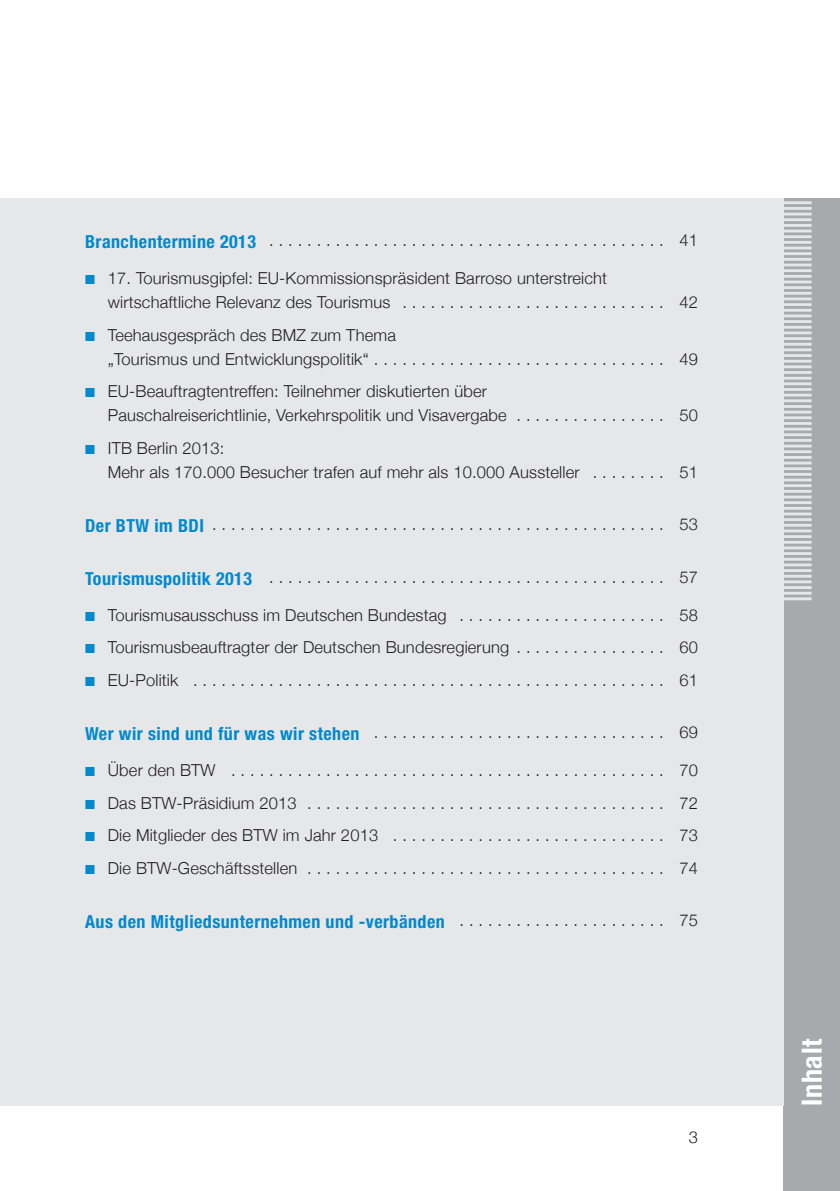
<style>
.page{position:relative;width:840px;height:1191px;background:#fff}
.page>*{position:absolute;margin:0;border:0;box-sizing:border-box;transform-origin:0 0}
.t1{font:700 condensed 28px "Helvetica Neue";letter-spacing:.025em;color:#fff}
.t2{font:700 condensed 18px "Helvetica Neue";letter-spacing:.025em;color:#0089cf}
.t3{font:300 16.4px/24px "Helvetica Neue";letter-spacing:.01em;color:#231f20}
.s1{font-weight:700;font-stretch:condensed;font-size:18px;color:#0089cf}
.s2{color:#0089cf}
.s3{font-weight:300;font-stretch:normal;font-size:16.4px;color:#231f20}
</style>
<div class="page">
<div style="left:782px;top:198px;width:57px;height:993px;background:#a8a9ad"></div>
<div style="left:0;top:198px;width:782px;height:908px;background:#e6e7e9"></div>
<hr style="left:782px;top:597px;width:29px;height:3px;background:#e6e7e9">
<hr style="left:782px;top:592px;width:29px;height:2px;background:#e6e7e9">
<hr style="left:782px;top:586px;width:29px;height:3px;background:#e6e7e9">
<hr style="left:782px;top:580px;width:29px;height:3px;background:#e6e7e9">
<hr style="left:782px;top:575px;width:29px;height:2px;background:#e6e7e9">
<hr style="left:782px;top:569px;width:29px;height:3px;background:#e6e7e9">
<hr style="left:782px;top:563px;width:29px;height:3px;background:#e6e7e9">
<hr style="left:782px;top:558px;width:29px;height:2px;background:#e6e7e9">
<hr style="left:782px;top:552px;width:29px;height:3px;background:#e6e7e9">
<hr style="left:782px;top:546px;width:29px;height:3px;background:#e6e7e9">
<hr style="left:782px;top:541px;width:29px;height:2px;background:#e6e7e9">
<hr style="left:782px;top:535px;width:29px;height:3px;background:#e6e7e9">
<hr style="left:782px;top:529px;width:29px;height:3px;background:#e6e7e9">
<hr style="left:782px;top:524px;width:29px;height:3px;background:#e6e7e9">
<hr style="left:782px;top:518px;width:29px;height:3px;background:#e6e7e9">
<hr style="left:782px;top:512px;width:29px;height:3px;background:#e6e7e9">
<hr style="left:782px;top:507px;width:29px;height:3px;background:#e6e7e9">
<hr style="left:782px;top:501px;width:29px;height:3px;background:#e6e7e9">
<hr style="left:782px;top:495px;width:29px;height:3px;background:#e6e7e9">
<hr style="left:782px;top:490px;width:29px;height:3px;background:#e6e7e9">
<hr style="left:782px;top:484px;width:29px;height:3px;background:#e6e7e9">
<hr style="left:782px;top:478px;width:29px;height:3px;background:#e6e7e9">
<hr style="left:782px;top:473px;width:29px;height:3px;background:#e6e7e9">
<hr style="left:782px;top:467px;width:29px;height:3px;background:#e6e7e9">
<hr style="left:782px;top:461px;width:29px;height:3px;background:#e6e7e9">
<hr style="left:782px;top:456px;width:29px;height:3px;background:#e6e7e9">
<hr style="left:782px;top:450px;width:29px;height:3px;background:#e6e7e9">
<hr style="left:782px;top:444px;width:29px;height:3px;background:#e6e7e9">
<hr style="left:782px;top:439px;width:29px;height:3px;background:#e6e7e9">
<hr style="left:782px;top:433px;width:29px;height:3px;background:#e6e7e9">
<hr style="left:782px;top:428px;width:29px;height:2px;background:#e6e7e9">
<hr style="left:782px;top:422px;width:29px;height:3px;background:#e6e7e9">
<hr style="left:782px;top:416px;width:29px;height:3px;background:#e6e7e9">
<hr style="left:782px;top:411px;width:29px;height:2px;background:#e6e7e9">
<hr style="left:782px;top:405px;width:29px;height:3px;background:#e6e7e9">
<hr style="left:782px;top:399px;width:29px;height:3px;background:#e6e7e9">
<hr style="left:782px;top:394px;width:29px;height:2px;background:#e6e7e9">
<hr style="left:782px;top:388px;width:29px;height:3px;background:#e6e7e9">
<hr style="left:782px;top:382px;width:29px;height:3px;background:#e6e7e9">
<hr style="left:782px;top:377px;width:29px;height:2px;background:#e6e7e9">
<hr style="left:782px;top:371px;width:29px;height:3px;background:#e6e7e9">
<hr style="left:782px;top:365px;width:29px;height:3px;background:#e6e7e9">
<hr style="left:782px;top:360px;width:29px;height:2px;background:#e6e7e9">
<hr style="left:782px;top:354px;width:29px;height:3px;background:#e6e7e9">
<hr style="left:782px;top:348px;width:29px;height:3px;background:#e6e7e9">
<hr style="left:782px;top:343px;width:29px;height:3px;background:#e6e7e9">
<hr style="left:782px;top:337px;width:29px;height:3px;background:#e6e7e9">
<hr style="left:782px;top:331px;width:29px;height:3px;background:#e6e7e9">
<hr style="left:782px;top:326px;width:29px;height:3px;background:#e6e7e9">
<hr style="left:782px;top:320px;width:29px;height:3px;background:#e6e7e9">
<hr style="left:782px;top:314px;width:29px;height:3px;background:#e6e7e9">
<hr style="left:782px;top:309px;width:29px;height:3px;background:#e6e7e9">
<hr style="left:782px;top:303px;width:29px;height:3px;background:#e6e7e9">
<hr style="left:782px;top:297px;width:29px;height:3px;background:#e6e7e9">
<hr style="left:782px;top:292px;width:29px;height:3px;background:#e6e7e9">
<hr style="left:782px;top:286px;width:29px;height:3px;background:#e6e7e9">
<hr style="left:782px;top:280px;width:29px;height:3px;background:#e6e7e9">
<hr style="left:782px;top:275px;width:29px;height:3px;background:#e6e7e9">
<hr style="left:782px;top:269px;width:29px;height:3px;background:#e6e7e9">
<hr style="left:782px;top:263px;width:29px;height:3px;background:#e6e7e9">
<hr style="left:782px;top:258px;width:29px;height:3px;background:#e6e7e9">
<hr style="left:782px;top:252px;width:29px;height:3px;background:#e6e7e9">
<hr style="left:782px;top:247px;width:29px;height:2px;background:#e6e7e9">
<hr style="left:782px;top:241px;width:29px;height:3px;background:#e6e7e9">
<hr style="left:782px;top:235px;width:29px;height:3px;background:#e6e7e9">
<hr style="left:782px;top:230px;width:29px;height:2px;background:#e6e7e9">
<hr style="left:782px;top:224px;width:29px;height:3px;background:#e6e7e9">
<hr style="left:782px;top:218px;width:29px;height:3px;background:#e6e7e9">
<hr style="left:782px;top:213px;width:29px;height:2px;background:#e6e7e9">
<hr style="left:782px;top:207px;width:29px;height:3px;background:#e6e7e9">
<hr style="left:782px;top:201px;width:29px;height:3px;background:#e6e7e9">
<p class="t3" style="left:85px;top:228px;width:614px"><span class="s1">Branchentermine 2013</span> . . . . . . . . . . . . . . . . . . . . . . . . . . . . . . . . . . . . . . . . . . 41</p>
<p class="t3" style="left:108px;top:266px;width:591px;text-indent:-23px"><span class="s2">■</span> 17. Tourismusgipfel: EU-Kommissionspräsident Barroso unterstreicht wirtschaftliche Relevanz des Tourismus . . . . . . . . . . . . . . . . . . . . . . . . . . . . 42</p>
<p class="t3" style="left:108px;top:323px;width:591px;text-indent:-23px"><span class="s2">■</span> Teehausgespräch des BMZ zum Thema<br>„Tourismus und Entwicklungspolitik“ . . . . . . . . . . . . . . . . . . . . . . . . . . . . . . . 49</p>
<p class="t3" style="left:108px;top:379px;width:591px;text-indent:-23px"><span class="s2">■</span> EU-Beauftragtentreffen: Teilnehmer diskutierten über<br>Pauschalreiserichtlinie, Verkehrspolitik und Visavergabe . . . . . . . . . . . . . . . . 50</p>
<p class="t3" style="left:108px;top:436px;width:591px;text-indent:-23px"><span class="s2">■</span> ITB Berlin 2013:<br>Mehr als 170.000 Besucher trafen auf mehr als 10.000 Aussteller . . . . . . . . 51</p>
<p class="t3" style="left:85px;top:512px;width:614px"><span class="s1">Der BTW im BDI</span> . . . . . . . . . . . . . . . . . . . . . . . . . . . . . . . . . . . . . . . . . . . . . . . . 53</p>
<p class="t3" style="left:85px;top:564px;width:614px"><span class="s1">Tourismuspolitik 2013</span> . . . . . . . . . . . . . . . . . . . . . . . . . . . . . . . . . . . . . . . . . . 57</p>
<p class="t3" style="left:85px;top:602px;width:614px"><span class="s2">■</span> Tourismusausschuss im Deutschen Bundestag . . . . . . . . . . . . . . . . . . . . . . 58</p>
<p class="t3" style="left:85px;top:635px;width:614px"><span class="s2">■</span> Tourismusbeauftragter der Deutschen Bundesregierung . . . . . . . . . . . . . . . . 60</p>
<p class="t3" style="left:85px;top:667px;width:614px"><span class="s2">■</span> EU-Politik . . . . . . . . . . . . . . . . . . . . . . . . . . . . . . . . . . . . . . . . . . . . . . . . . . 61</p>
<p class="t3" style="left:85px;top:720px;width:614px"><span class="s1">Wer wir sind und für was wir stehen</span> . . . . . . . . . . . . . . . . . . . . . . . . . . . . . . . 69</p>
<p class="t3" style="left:85px;top:758px;width:614px"><span class="s2">■</span> Über den BTW . . . . . . . . . . . . . . . . . . . . . . . . . . . . . . . . . . . . . . . . . . . . . . 70</p>
<p class="t3" style="left:85px;top:790px;width:614px"><span class="s2">■</span> Das BTW-Präsidium 2013 . . . . . . . . . . . . . . . . . . . . . . . . . . . . . . . . . . . . . . 72</p>
<p class="t3" style="left:85px;top:823px;width:614px"><span class="s2">■</span> Die Mitglieder des BTW im Jahr 2013 . . . . . . . . . . . . . . . . . . . . . . . . . . . . . 73</p>
<p class="t3" style="left:85px;top:855px;width:614px"><span class="s2">■</span> Die BTW-Geschäftsstellen . . . . . . . . . . . . . . . . . . . . . . . . . . . . . . . . . . . . . . 74</p>
<p class="t2" style="left:85px;top:907px;width:614px">Aus den Mitgliedsunternehmen und -verbänden <span class="s3">. . . . . . . . . . . . . . . . . . . . . . 75</span></p>
<p class="t3" style="left:688px;top:1125px;width:11px">3</p>
<h1 class="t1" style="left:788px;top:1106px;width:69px;rotate:-90deg">Inhalt</h1>
</div>
